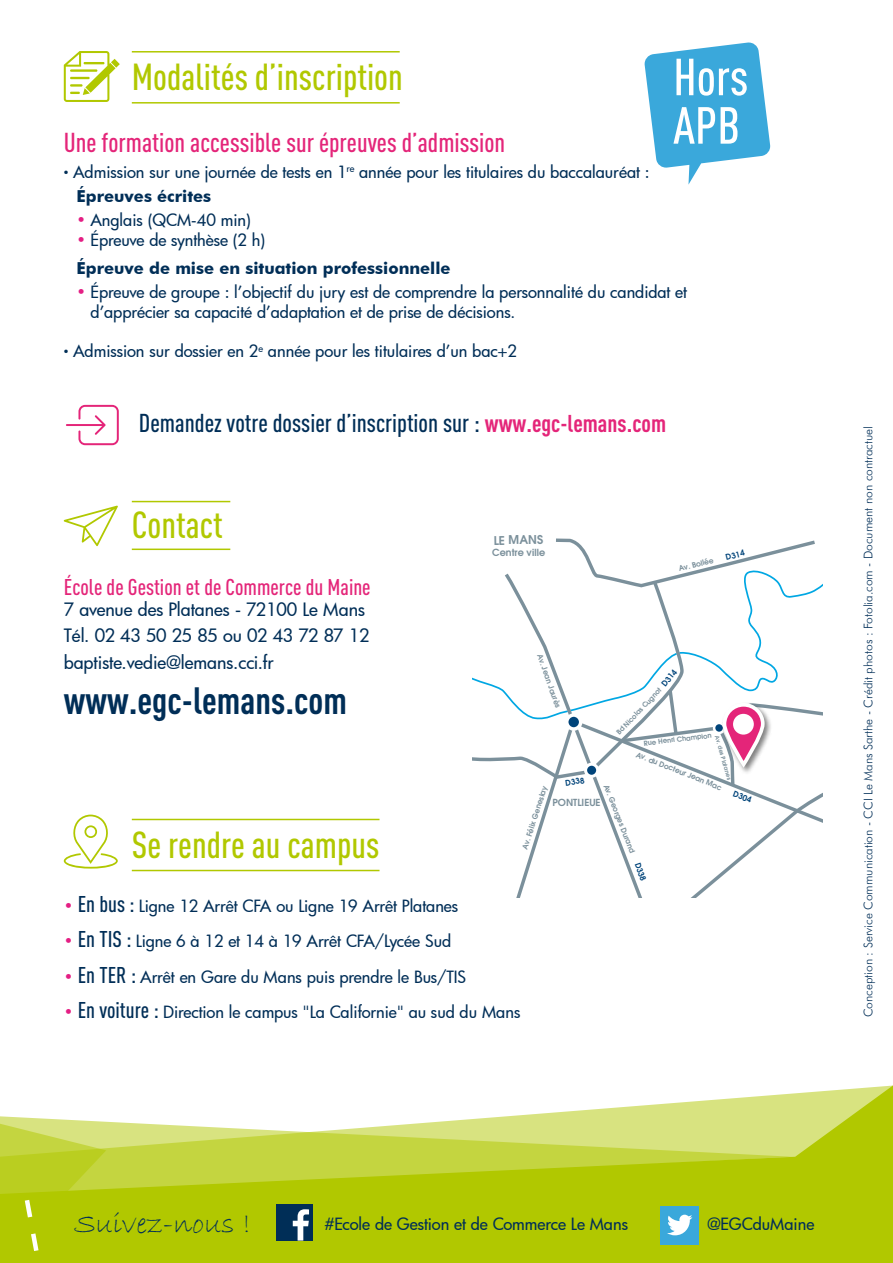
<style>
.page{position:relative;width:893px;height:1263px;background:#fff}
.page>*{position:absolute;margin:0;border:0;box-sizing:border-box;transform-origin:0 0}
.t1{font:500 51.3px/48.4px "DIN Cond";color:#fff}
.t2{font:700 37.5px "DIN Cond";color:#002e57}
.t3{font:500 37.2px "DIN Cond";color:#b1c800}
.t4{font:30px "Bradley Hand ITC";color:#002e57}
.t5{font:500 27px "DIN Cond";color:#e42579}
.t6{font:500 25.5px "DIN Cond";color:#002e57}
.t7{font:500 22.5px "DIN Cond";color:#e42579}
.t8{font:500 18px/26.4px "Futura";letter-spacing:-.005em;color:#002e57}
.t9{font:500 16.5px/19.8px "Futura";letter-spacing:-.005em;color:#002e57}
.t10{font:700 16.5px "Futura BT";color:#002e57}
.t11{font:300 12px "Futura BT";color:#002e57}
.t12{font:600 12px "Avant Garde";color:#7b909b}
.t13{font:600 9.75px "Avant Garde";color:#7b909b}
.t14{font:600 7.95px "Avant Garde";color:#00447a}
.t15{font:600 7.5px "Avant Garde";color:#7b909b}
.t16{font:600 6.9px "Avant Garde";color:#7b909b}
.t17{font:600 5.7px "Avant Garde";color:#7b909b}
.s1{font-family:"Myriad";font-weight:400}
.s2{color:#e41f84}
.s3{font-weight:700;font-size:24px;color:#e42579}
.s4{font-family:"DIN Cond";font-size:22.5px}
</style>
<div class="page">
<svg style="left:66px;top:405px;width:53px;height:40px"></svg>
<div style="left:106px;top:1198px;width:787px;height:65px;background:#b1c800"></div>
<div style="left:276px;top:1204px;width:37px;height:37px;background:#002e57"></div>
<svg style="left:293px;top:1209px;width:16px;height:31px"></svg>
<div style="left:661px;top:1206px;width:38px;height:38px;background:#3aa8db"></div>
<svg style="left:667px;top:1215px;width:25px;height:20px"></svg>
<svg style="left:549px;top:1085px;width:344px;height:113px"></svg>
<svg style="left:0;top:1113px;width:792px;height:86px;background:#c9d850"></svg>
<svg style="left:64px;top:51px;width:56px;height:51px"></svg>
<hr style="left:132px;top:102px;width:268px;height:2px;background:#b1c800">
<hr style="left:132px;top:548px;width:98px;height:2px;background:#b1c800">
<hr style="left:132px;top:870px;width:247px;height:1px;background:#b1c800">
<hr style="left:132px;top:51px;width:268px;height:2px;background:#b1c800">
<hr style="left:132px;top:501px;width:98px;height:1px;background:#b1c800">
<hr style="left:132px;top:819px;width:247px;height:1px;background:#b1c800">
<svg style="left:644px;top:42px;width:127px;height:143px"></svg>
<svg style="left:0;top:1124px;width:106px;height:139px;background:#bace20"></svg>
<svg style="left:472px;top:538px;width:351px;height:359px"></svg>
<svg style="left:567px;top:715px;width:14px;height:14px"></svg>
<div style="left:565px;top:713px;width:17px;height:18px;border:3px solid #fff;border-radius:50%"></div>
<div style="left:586px;top:764px;width:12px;height:12px;background:#00447a;border-radius:50%"></div>
<div style="left:584px;top:763px;width:15px;height:15px;border:3px solid #fff;border-radius:50%"></div>
<div style="left:714px;top:723px;width:10px;height:10px;background:#00447a;border-radius:50%"></div>
<div style="left:713px;top:722px;width:12px;height:12px;border:2px solid #fff;border-radius:50%"></div>
<div style="left:721px;top:701px;width:52px;height:74px;background:#000;opacity:.5"></div>
<svg style="left:724px;top:705px;width:39px;height:59px"></svg>
<div style="left:723px;top:703px;width:42px;height:63px;border:4px solid #fff;border-radius:19px"></div>
<div style="left:733px;top:714px;width:21px;height:21px;background:#fff;border-radius:50%"></div>
<svg style="left:64px;top:814px;width:54px;height:54px"></svg>
<svg style="left:64px;top:506px;width:54px;height:40px"></svg>
<h1 class="t1" style="left:673px;top:52px;width:77px">Hors<br>APB</h1>
<h3 class="t3" style="left:132px;top:55px;width:273px">Modalités d’inscription</h3>
<h3 class="t5" style="left:64px;top:126px;width:443px">Une formation accessible sur épreuves d’admission</h3>
<p class="t9" style="left:64px;top:161px;width:587px"><span class="s1">•</span> Admission sur une journée de tests en 1<sup>re</sup> année pour les titulaires du baccalauréat :</p>
<p class="t10" style="left:77px;top:186px;width:136px">Épreuves écrites</p>
<p class="t9" style="left:77px;top:210px;width:176px"><span class="s2">•</span> Anglais (QCM-40 min)</p>
<p class="t9" style="left:77px;top:229px;width:190px"><span class="s2">•</span> Épreuve de synthèse (2 h)</p>
<p class="t10" style="left:77px;top:258px;width:376px">Épreuve de mise en situation professionnelle</p>
<p class="t9" style="left:91px;top:282px;width:598px;text-indent:-14px"><span class="s2">•</span> Épreuve de groupe : l’objectif du jury est de comprendre la personnalité du candidat et d’apprécier sa capacité d’adaptation et de prise de décisions.</p>
<p class="t9" style="left:64px;top:341px;width:455px"><span class="s1">•</span> Admission sur dossier en 2<sup>e</sup> année pour les titulaires d’un bac+2</p>
<h3 class="t6" style="left:139px;top:408px;width:529px">Demandez votre dossier d’inscription sur : <span class="s3">www.egc-lemans.com</span></h3>
<h3 class="t3" style="left:132px;top:502px;width:92px">Contact</h3>
<p class="t12" style="left:493px;top:532px;width:51px;rotate:-1deg">LE MANS</p>
<p class="t13" style="left:492px;top:546px;width:55px;rotate:-1deg">Centre ville</p>
<p class="t15" style="left:678px;top:564px;width:37px;rotate:-14deg">Av. Bollée</p>
<p class="t14" style="left:725px;top:552px;width:21px;rotate:-14deg">D314</p>
<h3 class="t7" style="left:64px;top:573px;width:308px">École de Gestion et de Commerce du Maine</h3>
<p class="t8" style="left:64px;top:596px;width:307px">7 avenue des Platanes - 72100 Le Mans<br>Tél. 02 43 50 25 85 ou 02 43 72 87 12 baptiste.vedie@lemans.cci.fr</p>
<h2 class="t2" style="left:64px;top:678px;width:285px">www.egc-lemans.com</h2>
<h3 class="t3" style="left:132px;top:823px;width:249px">Se rendre au campus</h3>
<p class="t15" style="left:544px;top:652px;width:58px;rotate:71deg">Av. Jean Jaurès</p>
<p class="t14" style="left:659px;top:682px;width:21px;rotate:-51deg">D314</p>
<p class="t16" style="left:614px;top:730px;width:63px;rotate:-46deg">Bd Nicolas Cugnot</p>
<p class="t16" style="left:643px;top:739px;width:70px;rotate:-7deg">Rue Henri Champion</p>
<p class="t17" style="left:720px;top:735px;width:47px;rotate:74deg">Av. des Platanes</p>
<p class="t15" style="left:638px;top:749px;width:93px;rotate:22deg">Av. du Docteur Jean Mac</p>
<p class="t14" style="left:565px;top:777px;width:21px;rotate:-8deg">D338</p>
<p class="t15" style="left:610px;top:783px;width:74px;rotate:68deg">Av. Georges Durand</p>
<p class="t15" style="left:520px;top:847px;width:68px;rotate:-72deg">Av. Félix Geneslay</p>
<p class="t14" style="left:735px;top:788px;width:21px;rotate:20deg">D304</p>
<p class="t13" style="left:552px;top:796px;width:50px">PONTLIEUE</p>
<p class="t14" style="left:642px;top:861px;width:21px;rotate:71deg">D338</p>
<p class="t9" style="left:64px;top:895px;width:396px"><span class="s2">•</span> <span class="s4">En bus :</span> Ligne 12 Arrêt CFA ou Ligne 19 Arrêt Platanes</p>
<p class="t9" style="left:64px;top:931px;width:389px"><span class="s2">•</span> <span class="s4">En TIS :</span> Ligne 6 à 12 et 14 à 19 Arrêt CFA/Lycée Sud</p>
<p class="t9" style="left:64px;top:966px;width:404px"><span class="s2">•</span> <span class="s4">En TER :</span> Arrêt en Gare du Mans puis prendre le Bus/TIS</p>
<p class="t9" style="left:64px;top:1002px;width:458px"><span class="s2">•</span> <span class="s4">En voiture :</span> Direction le campus "La Californie" au sud du Mans</p>
<p class="t11" style="left:861px;top:1017px;width:592px;rotate:-90deg">Conception : Service Communication - CCI Le Mans Sarthe - Crédit photos : Fotolia.com - Document non contractuel</p>
<h3 class="t4" style="left:74px;top:1204px;width:178px">Suivez-nous !</h3>
<p class="t9" style="left:325px;top:1213px;width:305px">#Ecole de Gestion et de Commerce Le Mans</p>
<p class="t9" style="left:707px;top:1213px;width:109px">@EGCduMaine</p>
</div>
